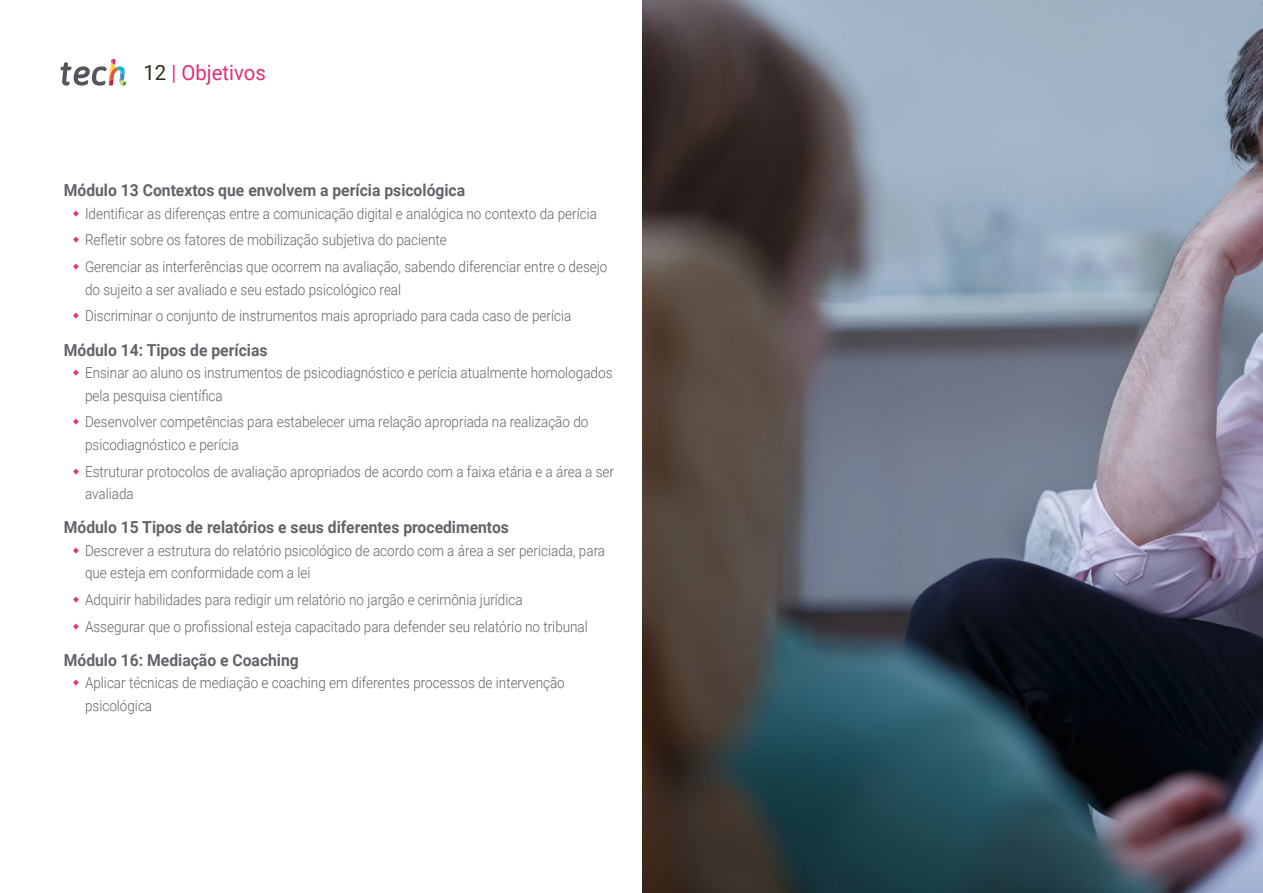
<style>
.page{position:relative;width:1263px;height:893px;background:#fff}
.page>*{position:absolute;margin:0;border:0;box-sizing:border-box;transform-origin:0 0}
.t1{font:21px "Roboto";color:#df3174}
.t2{font:700 16.5px "Roboto";color:#61646a;scale:.95 1}
.t3{font:300 15px/22.5px "Roboto";color:#61646a;scale:.9 1}
.s1{color:#312e20}
</style>
<div class="page">
<svg style="left:61px;top:59px;width:65px;height:27px"></svg>
<img style="left:642px;top:0;width:621px;height:893px">
<h1 class="t1" style="left:144px;top:57px;width:124px"><span class="s1">12</span> | Objetivos</h1>
<p class="t2" style="left:64px;top:179px;width:424px">Módulo 13 Contextos que envolvem a perícia psicológica</p>
<p class="t3" style="left:85px;top:199px;width:582px;line-height:26.7px">Identificar as diferenças entre a comunicação digital e analógica no contexto da perícia<br>Refletir sobre os fatores de mobilização subjetiva do paciente<br>Gerenciar as interferências que ocorrem na avaliação, sabendo diferenciar entre o desejo</p>
<p class="t3" style="left:85px;top:275px;width:542px;line-height:26.7px">do sujeito a ser avaliado e seu estado psicológico real<br>Discriminar o conjunto de instrumentos mais apropriado para cada caso de perícia</p>
<p class="t2" style="left:64px;top:338px;width:216px">Módulo 14: Tipos de perícias</p>
<p class="t3" style="left:85px;top:361px;width:587px">Ensinar ao aluno os instrumentos de psicodiagnóstico e perícia atualmente homologados pela pesquisa científica</p>
<p class="t3" style="left:85px;top:410px;width:561px">Desenvolver competências para estabelecer uma relação apropriada na realização do psicodiagnóstico e perícia</p>
<p class="t3" style="left:85px;top:459px;width:589px">Estruturar protocolos de avaliação apropriados de acordo com a faixa etária e a área a ser avaliada</p>
<p class="t2" style="left:64px;top:516px;width:470px">Módulo 15 Tipos de relatórios e seus diferentes procedimentos</p>
<p class="t3" style="left:85px;top:539px;width:579px">Descrever a estrutura do relatório psicológico de acordo com a área a ser periciada, para que esteja em conformidade com a lei</p>
<p class="t3" style="left:85px;top:586px;width:560px;line-height:26.7px">Adquirir habilidades para redigir um relatório no jargão e cerimônia jurídica<br>Assegurar que o profissional esteja capacitado para defender seu relatório no tribunal</p>
<p class="t2" style="left:64px;top:649px;width:249px">Módulo 16: Mediação e Coaching</p>
<p class="t3" style="left:85px;top:671px;width:535px">Aplicar técnicas de mediação e coaching em diferentes processos de intervenção psicológica</p>
</div>
